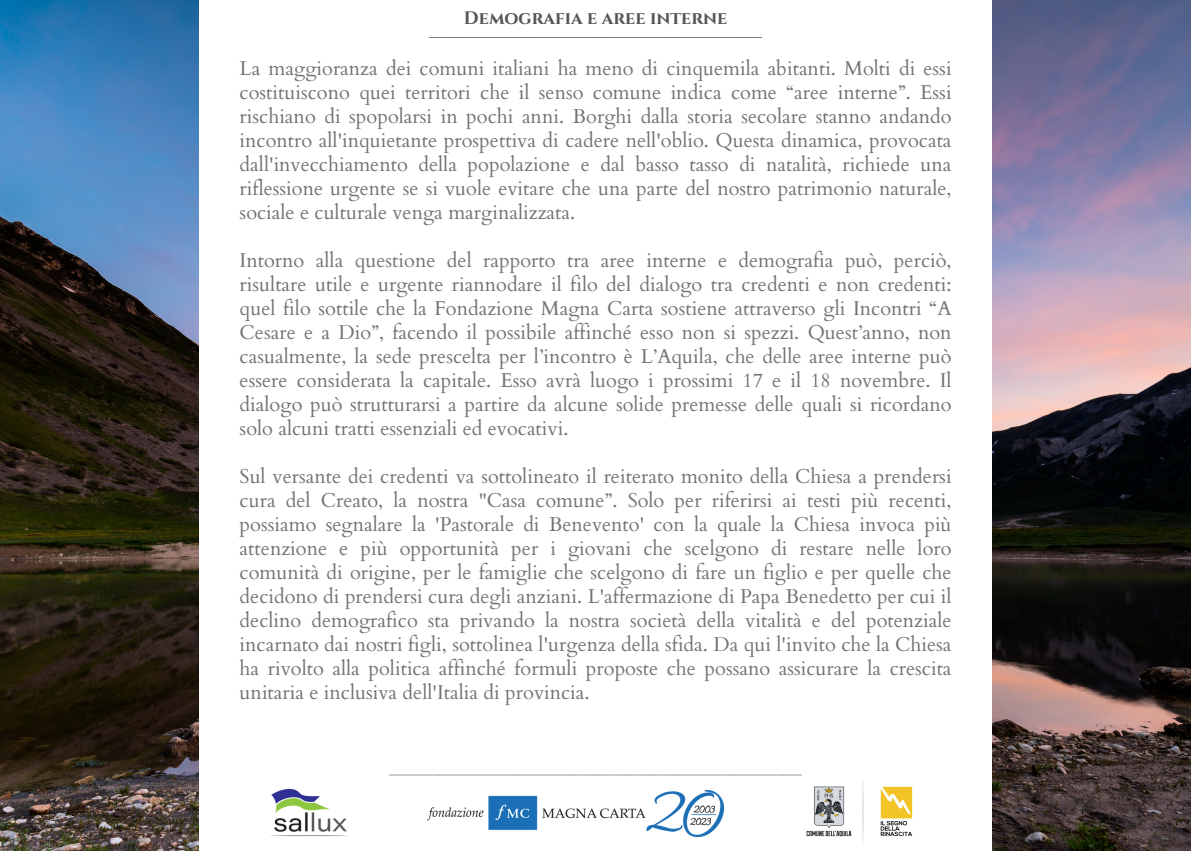
<style>
.page{position:relative;width:1191px;height:851px;background:#fff}
.page>*{position:absolute;margin:0;border:0;box-sizing:border-box;transform-origin:0 0}
.t1{font:20px/24px "Cardo";color:#737373;text-align:justify}
.t2{font:700 18px "Cinzel";color:#545454}
.t3{font:700 12.5px "Cinzel";color:#545454}
</style>
<div class="page">
<img style="left:0;top:0;width:1190px;height:850px">
<div style="left:199px;top:0;width:792px;height:850px;background:#fff"></div>
<img style="left:806px;top:780px;width:107px;height:64px">
<img style="left:270px;top:788px;width:78px;height:49px">
<img style="left:427px;top:790px;width:296px;height:46px">
<p class="t2" style="left:464px;top:6px;width:265px">Demografia e aree interne</p>
<p class="t2" style="left:429px;top:18px;width:334px">_____________________________________</p>
<p class="t1" style="left:240px;top:56px;width:713px">La maggioranza dei comuni italiani ha meno di cinquemila abitanti. Molti di essi costituiscono quei territori che il senso comune indica come “aree interne”. Essi rischiano di spopolarsi in pochi anni. Borghi dalla storia secolare stanno andando incontro all'inquietante prospettiva di cadere nell'oblio. Questa dinamica, provocata dall'invecchiamento della popolazione e dal basso tasso di natalità, richiede una riflessione urgente se si vuole evitare che una parte del nostro patrimonio naturale, sociale e culturale venga marginalizzata.</p>
<p class="t1" style="left:240px;top:248px;width:713px">Intorno alla questione del rapporto tra aree interne e demografia può, perciò, risultare utile e urgente riannodare il filo del dialogo tra credenti e non credenti: quel filo sottile che la Fondazione Magna Carta sostiene attraverso gli Incontri “A Cesare e a Dio”, facendo il possibile affinché esso non si spezzi. Quest’anno, non casualmente, la sede prescelta per l’incontro è L’Aquila, che delle aree interne può essere considerata la capitale. Esso avrà luogo i prossimi 17 e il 18 novembre. Il dialogo può strutturarsi a partire da alcune solide premesse delle quali si ricordano solo alcuni tratti essenziali ed evocativi.</p>
<p class="t1" style="left:240px;top:464px;width:713px">Sul versante dei credenti va sottolineato il reiterato monito della Chiesa a prendersi cura del Creato, la nostra "Casa comune”. Solo per riferirsi ai testi più recenti, possiamo segnalare la 'Pastorale di Benevento' con la quale la Chiesa invoca più attenzione e più opportunità per i giovani che scelgono di restare nelle loro comunità di origine, per le famiglie che scelgono di fare un figlio e per quelle che decidono di prendersi cura degli anziani. L'affermazione di Papa Benedetto per cui il declino demografico sta privando la nostra società della vitalità e del potenziale incarnato dai nostri figli, sottolinea l'urgenza della sfida. Da qui l'invito che la Chiesa ha rivolto alla politica affinché formuli proposte che possano assicurare la crescita unitaria e inclusiva dell'Italia di provincia.</p>
<p class="t3" style="left:389px;top:762px;width:414px">__________________________________________________________________</p>
</div>
